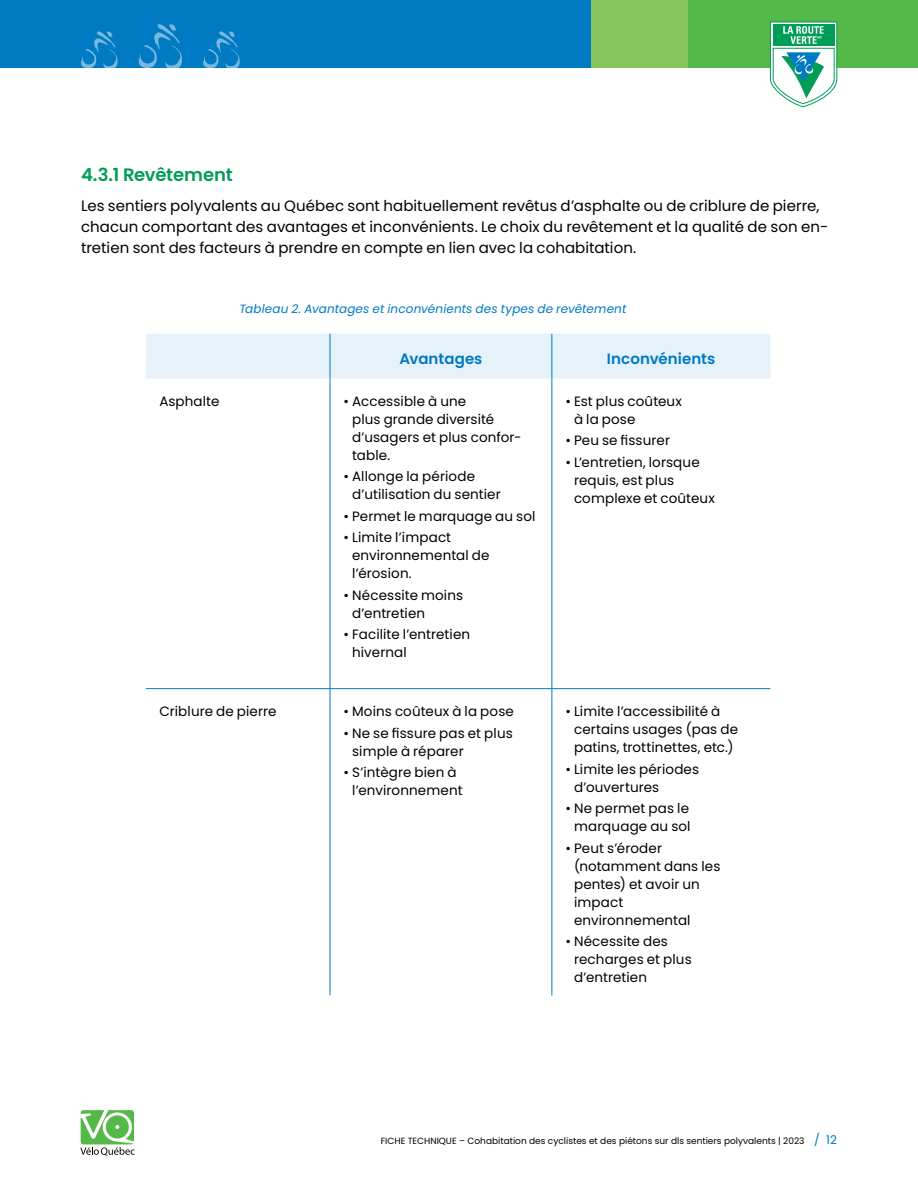
<style>
.page{position:relative;width:918px;height:1188px;background:#fff}
.page>*{position:absolute;margin:0;border:0;box-sizing:border-box;transform-origin:0 0}
.t1{font:600 18px "Poppins";letter-spacing:-.01em;color:#009d57}
.t2{font:15px/21px "Poppins";letter-spacing:.005em;color:#000}
.t3{font:600 15px "Poppins";letter-spacing:.005em;color:#007ac2}
.t4{font:13.5px/18px "Poppins";letter-spacing:.01em;color:#000}
.t5{font:italic 12px "Poppins";letter-spacing:.01em;color:#007ac2}
.t6{font:9px "Poppins";color:#000}
.s1{font-size:12px;color:#007ac2}
</style>
<div class="page">
<div style="left:0;top:0;width:591px;height:68px;background:#007ac2"></div>
<div style="left:591px;top:0;width:97px;height:68px;background:#87c65d"></div>
<div style="left:688px;top:0;width:230px;height:68px;background:#54b948"></div>
<div style="left:80px;top:1109px;width:55px;height:36px;border:1px solid #fff;border-radius:3px"></div>
<svg style="left:80px;top:1110px;width:55px;height:46px"></svg>
<div style="left:146px;top:334px;width:624px;height:45px;background:#e6f2f9"></div>
<hr style="left:330px;top:334px;width:1px;height:45px;background:#007ac2">
<hr style="left:552px;top:334px;width:1px;height:45px;background:#007ac2">
<hr style="left:330px;top:379px;width:1px;height:309px;background:#007ac2">
<hr style="left:552px;top:379px;width:1px;height:309px;background:#007ac2">
<hr style="left:146px;top:688px;width:184px;height:1px;background:#007ac2">
<hr style="left:330px;top:688px;width:222px;height:1px;background:#007ac2">
<hr style="left:330px;top:689px;width:1px;height:307px;background:#007ac2">
<hr style="left:552px;top:688px;width:218px;height:1px;background:#007ac2">
<hr style="left:552px;top:689px;width:1px;height:307px;background:#007ac2">
<svg style="left:770px;top:22px;width:67px;height:85px"></svg>
<svg style="left:81px;top:31px;width:37px;height:37px"></svg>
<svg style="left:139px;top:24px;width:43px;height:44px"></svg>
<svg style="left:203px;top:31px;width:37px;height:37px"></svg>
<h1 class="t1" style="left:81px;top:164px;width:153px">4.3.1 Revêtement</h1>
<p class="t2" style="left:81px;top:195px;width:749px">Les sentiers polyvalents au Québec sont habituellement revêtus d’asphalte ou de criblure de pierre, chacun comportant des avantages et inconvénients. Le choix du revêtement et la qualité de son en&shy;tretien sont des facteurs à prendre en compte en lien avec la cohabitation.</p>
<p class="t5" style="left:239px;top:302px;width:388px">Tableau 2. Avantages et inconvénients des types de revêtement</p>
<p class="t3" style="left:399px;top:350px;width:85px">Avantages</p>
<p class="t3" style="left:607px;top:350px;width:110px">Inconvénients</p>
<p class="t4" style="left:159px;top:392px;width:62px">Asphalte</p>
<p class="t4" style="left:352px;top:392px;width:171px;text-indent:-9px">• Accessible à une<br>plus grande diversité d’usagers et plus confor&shy;table.</p>
<p class="t4" style="left:352px;top:468px;width:150px;text-indent:-9px">• Allonge la période d’utilisation du sentier</p>
<p class="t4" style="left:344px;top:507px;width:194px">• Permet le marquage au sol</p>
<p class="t4" style="left:352px;top:529px;width:139px;text-indent:-9px">• Limite l’impact environnemental de l’érosion.</p>
<p class="t4" style="left:352px;top:586px;width:113px;text-indent:-9px">• Nécessite moins d’entretien</p>
<p class="t4" style="left:352px;top:625px;width:120px;text-indent:-9px">• Facilite l’entretien hivernal</p>
<p class="t4" style="left:159px;top:703px;width:119px">Criblure de pierre</p>
<p class="t4" style="left:344px;top:703px;width:172px">• Moins coûteux à la pose</p>
<p class="t4" style="left:352px;top:724px;width:162px;text-indent:-9px">• Ne se fissure pas et plus simple à réparer</p>
<p class="t4" style="left:352px;top:763px;width:112px;text-indent:-9px">• S’intègre bien à l’environnement</p>
<p class="t4" style="left:574px;top:392px;width:109px;text-indent:-9px">• Est plus coûteux à la pose</p>
<p class="t4" style="left:565px;top:432px;width:106px">• Peu se fissurer</p>
<p class="t4" style="left:574px;top:453px;width:142px;text-indent:-9px">• L’entretien, lorsque requis, est plus complexe et coûteux</p>
<p class="t4" style="left:574px;top:703px;width:166px;text-indent:-9px">• Limite l’accessibilité à certains usages (pas de patins, trottinettes, etc.)</p>
<p class="t4" style="left:574px;top:760px;width:127px;text-indent:-9px">• Limite les périodes d’ouvertures</p>
<p class="t4" style="left:565px;top:799px;width:127px;text-align:right">• Ne permet pas le marquage au sol</p>
<p class="t4" style="left:574px;top:839px;width:148px;text-indent:-9px">• Peut s’éroder (notamment dans les pentes) et avoir un impact environnemental</p>
<p class="t4" style="left:574px;top:932px;width:119px;text-indent:-9px">• Nécessite des recharges et plus d’entretien</p>
<p class="t6" style="left:381px;top:1136px;width:458px">FICHE TECHNIQUE – Cohabitation des cyclistes et des piétons sur dls sentiers polyvalents | 2023 <span class="s1">/ 12</span></p>
</div>
